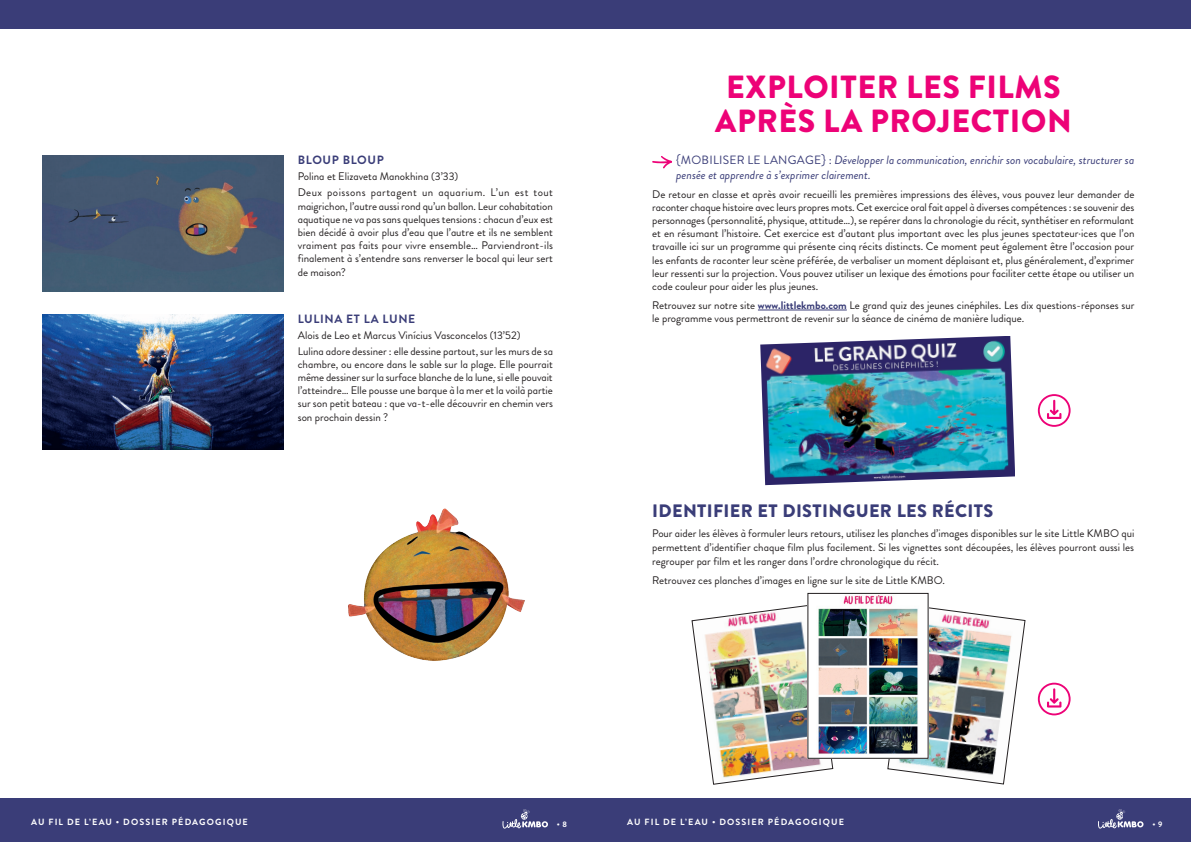
<style>
.page{position:relative;width:1191px;height:842px;background:#fff}
.page>*{position:absolute;margin:0;border:0;box-sizing:border-box;transform-origin:0 0}
.t1{font:900 32px/34px "Brandon Grotesque";letter-spacing:.02em;color:#ed0277;text-align:center}
.t2{font:900 18px "Brandon Grotesque";letter-spacing:.02em;color:#3a3d78}
.t3{font:italic 12px/14.4px "Brandon Grotesque";color:#3a3d78}
.t4{font:700 12px "Brandon Grotesque";letter-spacing:.05em;color:#3a3d78}
.t5{font:11px/13.2px "Brandon Grotesque";color:#231f20;text-align:justify}
.t6{font:11px/16px "Brandon Grotesque";letter-spacing:.04em;color:#231f20}
.t7{font:700 9px "Brandon Grotesque";letter-spacing:.125em;color:#fff}
.t8{font:700 8px "Brandon Grotesque";color:#fff}
.s1{font-style:normal}
.s2{font-weight:700;color:#3a3d78}
</style>
<div class="page">
<div style="left:0;top:798px;width:1191px;height:44px;background:#3a3d78"></div>
<svg style="left:502px;top:809px;width:46px;height:19px"></svg>
<div style="left:0;top:0;width:1191px;height:28px;background:#3a3d78"></div>
<svg style="left:1098px;top:809px;width:45px;height:19px"></svg>
<img style="left:348px;top:508px;width:177px;height:153px">
<hr style="left:758px;top:310px;width:89px;height:1px;background:#3a3d78">
<svg style="left:652px;top:156px;width:20px;height:13px"></svg>
<img style="left:43px;top:156px;width:240px;height:135px">
<img style="left:43px;top:314px;width:240px;height:136px">
<img style="left:760px;top:336px;width:255px;height:149px">
<img style="left:692px;top:605px;width:141px;height:179px">
<img style="left:887px;top:605px;width:138px;height:179px">
<img style="left:809px;top:595px;width:117px;height:161px">
<svg style="left:1037px;top:394px;width:33px;height:33px"></svg>
<svg style="left:1037px;top:683px;width:33px;height:32px"></svg>
<p class="t4" style="left:298px;top:152px;width:88px">BLOUP BLOUP</p>
<p class="t6" style="left:298px;top:169px;width:257px">Polina et Elizaveta Manokhina (3’33)<br>Deux poissons partagent un aquarium. L’un est tout</p>
<p class="t5" style="left:298px;top:199px;width:257px">maigrichon, l’autre aussi rond qu’un ballon. Leur cohabitation aquatique ne va pas sans quelques tensions : chacun d’eux est bien décidé à avoir plus d’eau que l’autre et ils ne semblent vraiment pas faits pour vivre ensemble… Parviendront-ils finalement à s’entendre sans renverser le bocal qui leur sert de maison?</p>
<p class="t4" style="left:298px;top:310px;width:119px">LULINA ET LA LUNE</p>
<p class="t5" style="left:298px;top:327px;width:257px;line-height:16px">Alois de Leo et Marcus Vinícius Vasconcelos (13’52)<br>Lulina adore dessiner : elle dessine partout, sur les murs de sa</p>
<p class="t5" style="left:298px;top:358px;width:257px">chambre, ou encore dans le sable sur la plage. Elle pourrait même dessiner sur la surface blanche de la lune, si elle pouvait l’atteindre… Elle pousse une barque à la mer et la voilà partie sur son petit bateau : que va-t-elle découvrir en chemin vers son prochain dessin ?</p>
<h1 class="t1" style="left:715px;top:71px;width:358px">EXPLOITER LES FILMS<br>APRÈS LA PROJECTION</h1>
<p class="t3" style="left:676px;top:153px;width:459px"><span class="s1">{MOBILISER LE LANGAGE} :</span> Développer la communication, enrichir son vocabulaire, structurer sa pensée et apprendre à s’exprimer clairement.</p>
<p class="t5" style="left:652px;top:187px;width:484px">De retour en classe et après avoir recueilli les premières impressions des élèves, vous pouvez leur demander de raconter chaque histoire avec leurs propres mots. Cet exercice oral fait appel à diverses compétences : se souvenir des personnages (personnalité, physique, attitude…), se repérer dans la chronologie du récit, synthétiser en reformulant et en résumant l’histoire. Cet exercice est d’autant plus important avec les plus jeunes spectateur·ices que l’on travaille ici sur un programme qui présente cinq récits distincts. Ce moment peut également être l’occasion pour les enfants de raconter leur scène préférée, de verbaliser un moment déplaisant et, plus généralement, d’exprimer leur ressenti sur la projection. Vous pouvez utiliser un lexique des émotions pour faciliter cette étape ou utiliser un code couleur pour aider les plus jeunes.</p>
<p class="t5" style="left:652px;top:299px;width:483px">Retrouvez sur notre site <span class="s2">www.littlekmbo.com</span> Le grand quiz des jeunes cinéphiles. Les dix questions-réponses sur le programme vous permettront de revenir sur la séance de cinéma de manière ludique.</p>
<h2 class="t2" style="left:652px;top:498px;width:342px">IDENTIFIER ET DISTINGUER LES RÉCITS</h2>
<p class="t5" style="left:652px;top:526px;width:483px;line-height:14px">Pour aider les élèves à formuler leurs retours, utilisez les planches d’images disponibles sur le site Little KMBO qui permettent d’identifier chaque film plus facilement. Si les vignettes sont découpées, les élèves pourront aussi les regrouper par film et les ranger dans l’ordre chronologique du récit.</p>
<p class="t5" style="left:652px;top:574px;width:294px">Retrouvez ces planches d’images en ligne sur le site de Little KMBO.</p>
<p class="t7" style="left:31px;top:815px;width:218px">AU FIL DE L’EAU • DOSSIER PÉDAGOGIQUE</p>
<p class="t8" style="left:557px;top:819px;width:12px">• 8</p>
<p class="t7" style="left:627px;top:815px;width:218px">AU FIL DE L’EAU • DOSSIER PÉDAGOGIQUE</p>
<p class="t8" style="left:1152px;top:819px;width:11px">• 9</p>
</div>
